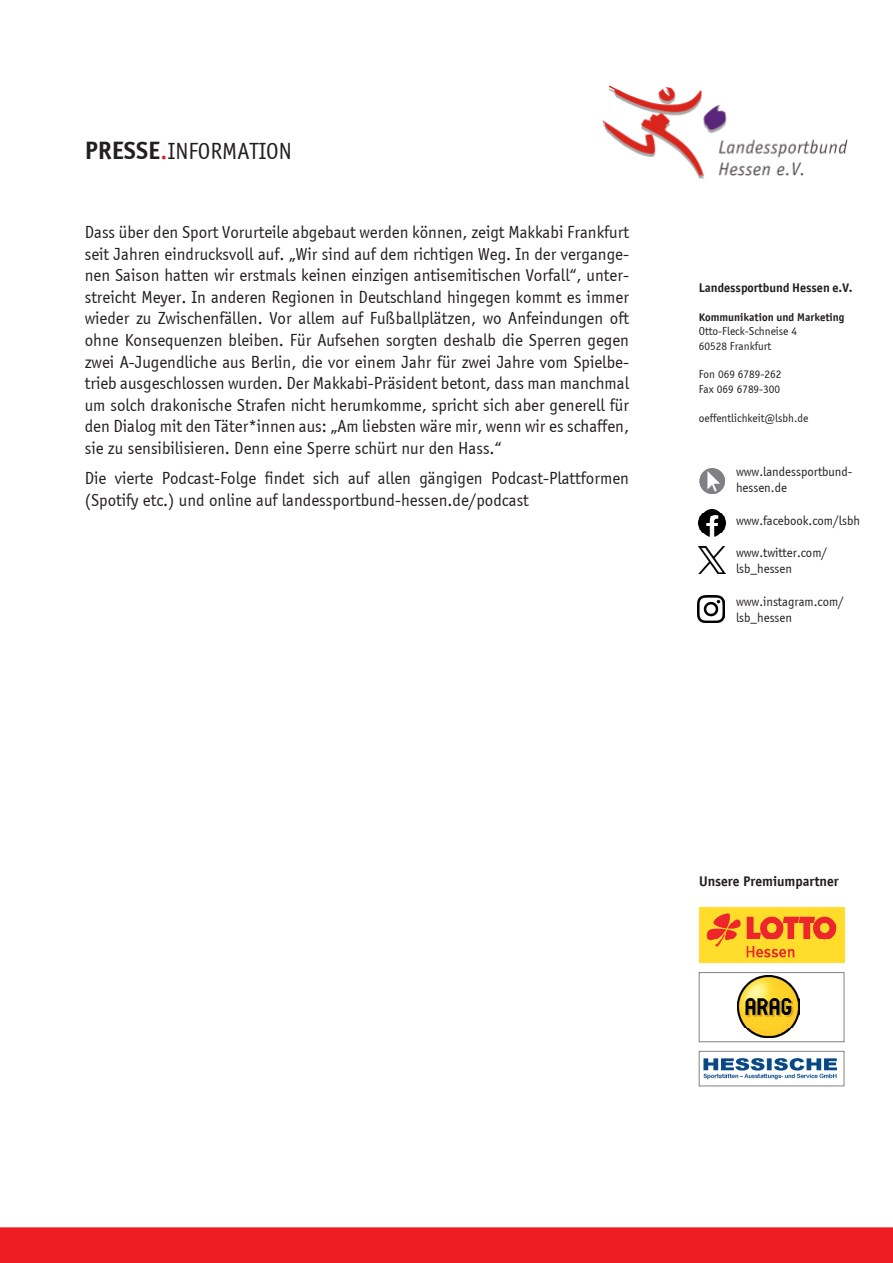
<style>
.page{position:relative;width:893px;height:1263px;background:#fff}
.page>*{position:absolute;margin:0;border:0;box-sizing:border-box;transform-origin:0 0}
.t1{font:24px "Sportiv";color:#231f20}
.t2{font:18px/21.6px "Sportiv";color:#231f20;text-align:justify}
.t3{font:700 15px "Sportiv";color:#231f20}
.t4{font:13.5px/16.2px "Sportiv";color:#231f20}
.t5{font:700 13.5px "Sportiv";color:#231f20}
.t6{font:12px/14.4px "Sportiv";color:#231f20}
.t7{font:700 12px "Sportiv";color:#231f20}
.s1{font-weight:700;font-size:27px}
.s2{font-size:27px;color:#d1232a}
</style>
<div class="page">
<div style="left:0;top:1227px;width:893px;height:36px;background:#ee1d23"></div>
<img style="left:602px;top:85px;width:246px;height:94px">
<img style="left:699px;top:908px;width:145px;height:54px">
<img style="left:738px;top:975px;width:62px;height:62px">
<div style="left:699px;top:972px;width:145px;height:70px;border:1px solid #808285"></div>
<img style="left:703px;top:1058px;width:134px;height:22px">
<div style="left:699px;top:1051px;width:145px;height:35px;border:1px solid #808285"></div>
<img style="left:699px;top:510px;width:26px;height:26px">
<img style="left:698px;top:595px;width:27px;height:27px">
<img style="left:699px;top:546px;width:26px;height:27px">
<img style="left:699px;top:468px;width:26px;height:26px;border-radius:13px">
<h1 class="t1" style="left:85px;top:138px;width:209px"><span class="s1">PRESSE</span><span class="s2">.</span>INFORMATION</h1>
<p class="t2" style="left:85px;top:221px;width:546px">Dass über den Sport Vorurteile abgebaut werden können, zeigt Makkabi Frankfurt seit Jahren eindrucksvoll auf. „Wir sind auf dem richtigen Weg. In der vergange&shy;nen Saison hatten wir erstmals keinen einzigen antisemitischen Vorfall“, unter&shy;streicht Meyer. In anderen Regionen in Deutschland hingegen kommt es immer wieder zu Zwischenfällen. Vor allem auf Fußballplätzen, wo Anfeindungen oft ohne Konsequenzen bleiben. Für Aufsehen sorgten deshalb die Sperren gegen zwei A-Jugendliche aus Berlin, die vor einem Jahr für zwei Jahre vom Spielbe&shy;trieb ausgeschlossen wurden. Der Makkabi-Präsident betont, dass man manchmal um solch drakonische Strafen nicht herumkomme, spricht sich aber generell für den Dialog mit den Täter*innen aus: „Am liebsten wäre mir, wenn wir es schaffen, sie zu sensibilisieren. Denn eine Sperre schürt nur den Hass.“</p>
<p class="t2" style="left:85px;top:467px;width:546px">Die vierte Podcast-Folge findet sich auf allen gängigen Podcast-Plattformen (Spotify etc.) und online auf landessportbund-hessen.de/podcast</p>
<p class="t5" style="left:699px;top:280px;width:155px">Landessportbund Hessen e.V.</p>
<p class="t7" style="left:699px;top:310px;width:147px">Kommunikation und Marketing</p>
<p class="t6" style="left:699px;top:324px;width:100px">Otto-Fleck-Schneise 4<br>60528 Frankfurt</p>
<p class="t6" style="left:699px;top:367px;width:84px">Fon 069 6789-262<br>Fax 069 6789-300</p>
<p class="t6" style="left:699px;top:410px;width:111px">oeffentlichkeit@lsbh.de</p>
<p class="t4" style="left:736px;top:464px;width:118px">www.landessportbund&shy;hessen.de</p>
<p class="t4" style="left:736px;top:512px;width:125px">www.facebook.com/lsbh</p>
<p class="t4" style="left:736px;top:545px;width:93px">www.twitter.com/ lsb_hessen</p>
<p class="t4" style="left:736px;top:593px;width:109px">www.instagram.com/ lsb_hessen</p>
<p class="t3" style="left:699px;top:872px;width:141px">Unsere Premiumpartner</p>
</div>
